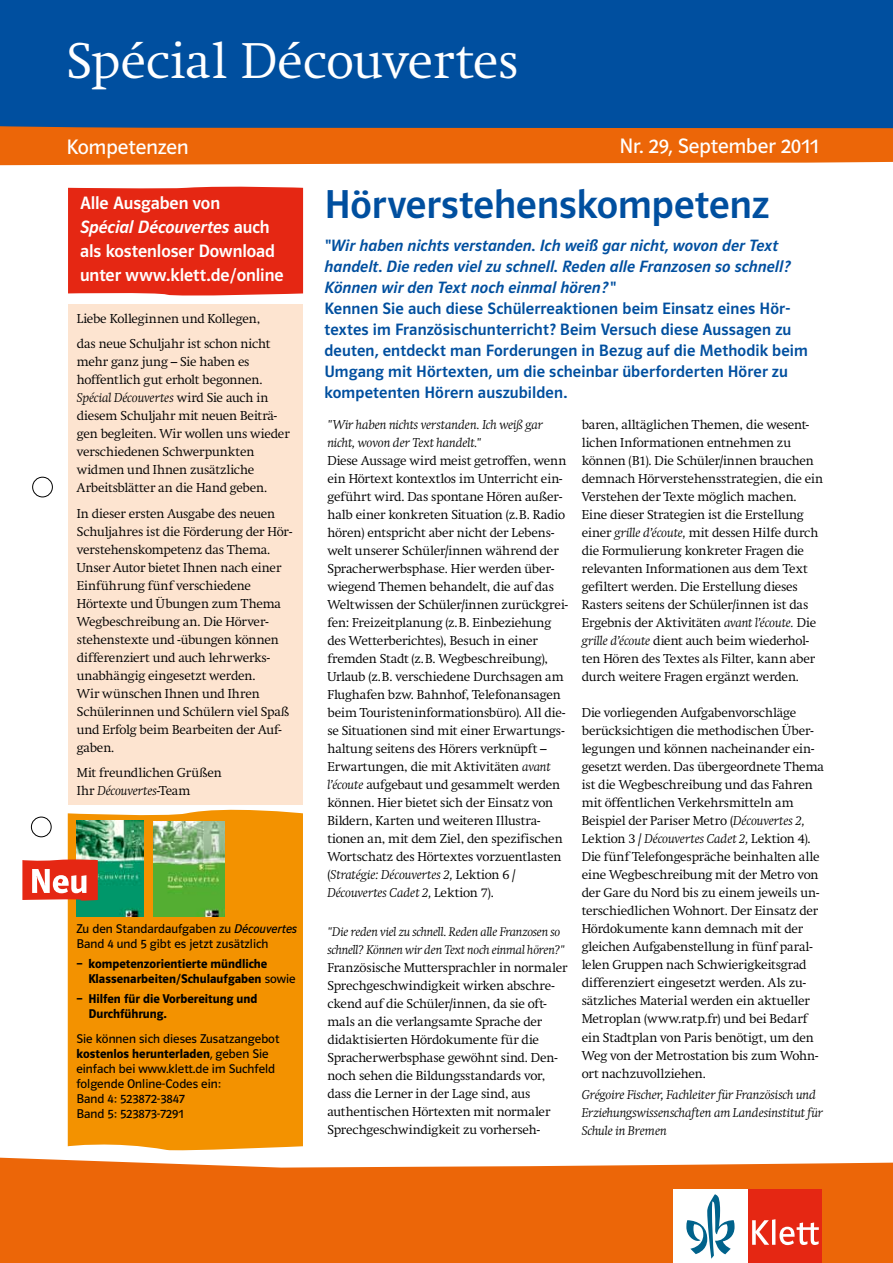
<style>
.page{position:relative;width:893px;height:1263px;background:#fff}
.page>*{position:absolute;margin:0;border:0;box-sizing:border-box;transform-origin:0 0}
.t1{font:300 49.5px "Klett Swift";letter-spacing:.005em;color:#fff}
.t2{font:40.5px "Polo ST11 K Krftg";color:#004f9f}
.t3{font:21px "Polo ST11 K Buch";color:#fff}
.t4{font:18px/24px "Polo ST11 K Krftg";letter-spacing:-.005em;color:#fff}
.t5{font:18px "Polo ST11 K Krftg Kursiv";color:#fff}
.t6{font:16.5px/21px "Polo ST11 K Krftg";letter-spacing:.01em;color:#004f9f}
.t7{font:16.5px/21px "Polo ST11 K Krftg Kursiv";letter-spacing:.01em;color:#004f9f}
.t8{font:300 12.75px/18px "Klett Swift";letter-spacing:-.01em;color:#000}
.t9{font:12.75px/15px "Polo ST11 K Buch";color:#000}
.t10{font:italic 300 12.75px/18px "Klett Swift";letter-spacing:-.005em;color:#000}
.t11{font:12.75px/15px "Polo ST11 K Hfett";color:#000}
.t12{font:italic 300 12.45px/18px "Klett Swift";letter-spacing:-.01em;color:#000}
.s1{font-family:"Polo ST11 K Krftg"}
.s2{font-style:italic}
.s3{font-family:"Polo ST11 K Buch Kursiv"}
.s4{font-family:"Polo ST11 K Buch"}
</style>
<div class="page">
<div style="left:32px;top:477px;width:21px;height:20px;border:1px solid #000;border-radius:50%"></div>
<div style="left:31px;top:817px;width:21px;height:20px;border:1px solid #000;border-radius:50%"></div>
<svg style="left:0;top:1158px;width:893px;height:105px;background:#ed7019"></svg>
<div style="left:68px;top:305px;width:235px;height:500px;background:#fde4d0"></div>
<div style="left:673px;top:1189px;width:75px;height:74px;background:#fff"></div>
<div style="left:748px;top:1189px;width:73px;height:74px;background:#e52713"></div>
<svg style="left:752px;top:1219px;width:67px;height:26px"></svg>
<svg style="left:686px;top:1194px;width:48px;height:65px"></svg>
<div style="left:0;top:128px;width:893px;height:37px;background:#ec6608"></div>
<div style="left:0;top:0;width:893px;height:128px;background:#004f9f"></div>
<div style="left:68px;top:186px;width:235px;height:110px;background:#e52713"></div>
<div style="left:68px;top:809px;width:235px;height:342px;background:#f39200"></div>
<img style="left:77px;top:821px;width:67px;height:95px">
<img style="left:153px;top:821px;width:71px;height:95px">
<svg style="left:22px;top:859px;width:76px;height:42px"></svg>
<h1 class="t1" style="left:66px;top:32px;width:454px">Spécial Découvertes</h1>
<h3 class="t3" style="left:66px;top:135px;width:124px">Kompetenzen</h3>
<h3 class="t3" style="left:619px;top:135px;width:201px">Nr. 29, September 2011</h3>
<h2 class="t2" style="left:324px;top:182px;width:446px">Hörverstehenskompetenz</h2>
<p class="t7" style="left:324px;top:235px;width:467px">"Wir haben nichts verstanden. Ich weiß gar nicht, wovon der Text handelt. Die reden viel zu schnell. Reden alle Franzosen so schnell?<br>Können wir den Text noch einmal hören?"</p>
<p class="t6" style="left:324px;top:298px;width:485px">Kennen Sie auch diese Schülerreaktionen beim Einsatz eines Hör&shy;textes im Französischunterricht? Beim Versuch diese Aussagen zu deuten, entdeckt man Forderungen in Bezug auf die Methodik beim Umgang mit Hörtexten, um die scheinbar überforderten Hörer zu kompetenten Hörern auszubilden.</p>
<h3 class="t4" style="left:80px;top:191px;width:142px">Alle Ausgaben von</h3>
<h3 class="t5" style="left:80px;top:217px;width:191px">Spécial Découvertes <span class="s1">auch</span></h3>
<h3 class="t4" style="left:80px;top:239px;width:205px">als kostenloser Download unter www.klett.de/online</h3>
<p class="t8" style="left:77px;top:306px;width:195px;line-height:25.5px">Liebe Kolleginnen und Kollegen, das neue Schuljahr ist schon nicht</p>
<p class="t8" style="left:77px;top:353px;width:214px">mehr ganz jung – Sie haben es hoffentlich gut erholt begonnen.<br><span class="s2">Spécial Découvertes</span> wird Sie auch in diesem Schuljahr mit neuen Beiträ&shy;gen begleiten. Wir wollen uns wieder verschiedenen Schwerpunkten widmen und Ihnen zusätzliche Arbeitsblätter an die Hand geben.</p>
<p class="t8" style="left:77px;top:504px;width:217px">In dieser ersten Ausgabe des neuen<br>Schuljahres ist die Förderung der Hör&shy;verstehenskompetenz das Thema.<br>Unser Autor bietet Ihnen nach einer<br>Einführung fünf verschiedene<br>Hörtexte und Übungen zum Thema<br>Wegbeschreibung an. Die Hörver&shy;stehenstexte und -übungen können differenziert und auch lehrwerks&shy;unabhängig eingesetzt werden.<br>Wir wünschen Ihnen und Ihren<br>Schülerinnen und Schülern viel Spaß und Erfolg beim Bearbeiten der Auf&shy;gaben.</p>
<p class="t8" style="left:77px;top:764px;width:146px">Mit freundlichen Grüßen<br>Ihr <span class="s2">Découvertes</span>-Team</p>
<p class="t8" style="left:582px;top:416px;width:243px">baren, alltäglichen Themen, die wesent&shy;lichen Informationen entnehmen zu können (B1). Die Schüler/innen brauchen demnach Hörverstehensstrategien, die ein Verstehen der Texte möglich machen.<br>Eine dieser Strategien ist die Erstellung einer <span class="s2">grille d’écoute,</span> mit dessen Hilfe durch die Formulierung konkreter Fragen die relevanten Informationen aus dem Text gefiltert werden. Die Erstellung dieses Rasters seitens der Schüler/innen ist das Ergebnis der Aktivitäten <span class="s2">avant l’écoute.</span> Die <span class="s2">grille d’écoute</span> dient auch beim wiederhol&shy;ten Hören des Textes als Filter, kann aber durch weitere Fragen ergänzt werden.</p>
<p class="t8" style="left:582px;top:704px;width:244px">Die vorliegenden Aufgabenvorschläge berücksichtigen die methodischen Über&shy;legungen und können nacheinander ein&shy;gesetzt werden. Das übergeordnete Thema ist die Wegbeschreibung und das Fahren mit öffentlichen Verkehrsmitteln am Beispiel der Pariser Metro (<span class="s2">Découvertes 2, </span>Lektion 3 / <span class="s2">Découvertes Cadet 2,</span> Lektion 4).<br>Die fünf Telefongespräche beinhalten alle eine Wegbeschreibung mit der Metro von der Gare du Nord bis zu einem jeweils un&shy;terschiedlichen Wohnort. Der Einsatz der Hördokumente kann demnach mit der gleichen Aufgabenstellung in fünf paral&shy;lelen Gruppen nach Schwierigkeitsgrad differenziert eingesetzt werden. Als zu&shy;sätzliches Material werden ein aktueller Metroplan (www.ratp.fr) und bei Bedarf ein Stadtplan von Paris benötigt, um den Weg von der Metrostation bis zum Wohn&shy;ort nachzuvollziehen.</p>
<p class="t10" style="left:582px;top:1085px;width:243px">Grégoire Fischer, Fachleiter für Französisch und<br>Erziehungswissenschaften am Landesinstitut für<br>Schule in Bremen</p>
<p class="t10" style="left:327px;top:416px;width:217px">"Wir haben nichts verstanden. Ich weiß gar nicht, wovon der Text handelt."</p>
<p class="t8" style="left:327px;top:452px;width:242px">Diese Aussage wird meist getroffen, wenn ein Hörtext kontextlos im Unterricht ein&shy;geführt wird. Das spontane Hören außer&shy;halb einer konkreten Situation (z.B. Radio hören) entspricht aber nicht der Lebens&shy;welt unserer Schüler/innen während der Spracherwerbsphase. Hier werden über&shy;wiegend Themen behandelt, die auf das Weltwissen der Schüler/innen zurückgrei&shy;fen: Freizeitplanung (z.B. Einbeziehung des Wetterberichtes), Besuch in einer fremden Stadt (z.B. Wegbeschreibung), Urlaub (z.B. verschiedene Durchsagen am Flughafen bzw. Bahnhof, Telefonansagen beim Touristeninformationsbüro). All die&shy;se Situationen sind mit einer Erwartungs&shy;haltung seitens des Hörers verknüpft – Erwartungen, die mit Aktivitäten <span class="s2">avant l’écoute</span> aufgebaut und gesammelt werden können. Hier bietet sich der Einsatz von Bildern, Karten und weiteren Illustra&shy;tionen an, mit dem Ziel, den spezifischen Wortschatz des Hörtextes vorzuentlasten (<span class="s2">Stratégie: Découvertes 2,</span> Lektion 6 / <span class="s2">Découvertes Cadet 2,</span> Lektion 7).</p>
<p class="t12" style="left:327px;top:922px;width:239px">"Die reden viel zu schnell. Reden alle Franzosen so schnell? Können wir den Text noch einmal hören?"</p>
<p class="t8" style="left:327px;top:958px;width:242px">Französische Muttersprachler in normaler Sprechgeschwindigkeit wirken abschre&shy;ckend auf die Schüler/innen, da sie oft&shy;mals an die verlangsamte Sprache der didaktisierten Hördokumente für die Spracherwerbsphase gewöhnt sind. Den&shy;noch sehen die Bildungsstandards vor, dass die Lerner in der Lage sind, aus authentischen Hörtexten mit normaler Sprechgeschwindigkeit zu vorherseh-</p>
<p class="t9" style="left:76px;top:921px;width:222px">Zu den Standardaufgaben zu <span class="s3">Découvertes<br></span>Band 4 und 5 gibt es jetzt zusätzlich</p>
<p class="t11" style="left:88px;top:956px;width:209px;text-indent:-12px">– kompetenzorientierte mündliche<br>Klassenarbeiten/Schulaufgaben <span class="s4">sowie</span></p>
<p class="t11" style="left:88px;top:991px;width:171px;text-indent:-12px">– Hilfen für die Vorbereitung und<br>Durchführung.</p>
<p class="t9" style="left:76px;top:1031px;width:205px">Sie können sich dieses Zusatzangebot</p>
<p class="t11" style="left:76px;top:1046px;width:194px">kostenlos herunterladen<span class="s4">, geben Sie</span></p>
<p class="t9" style="left:76px;top:1061px;width:200px">einfach bei www.klett.de im Suchfeld folgende Online-Codes ein:<br>Band 4: 523872-3847<br>Band 5: 523873-7291</p>
</div>
